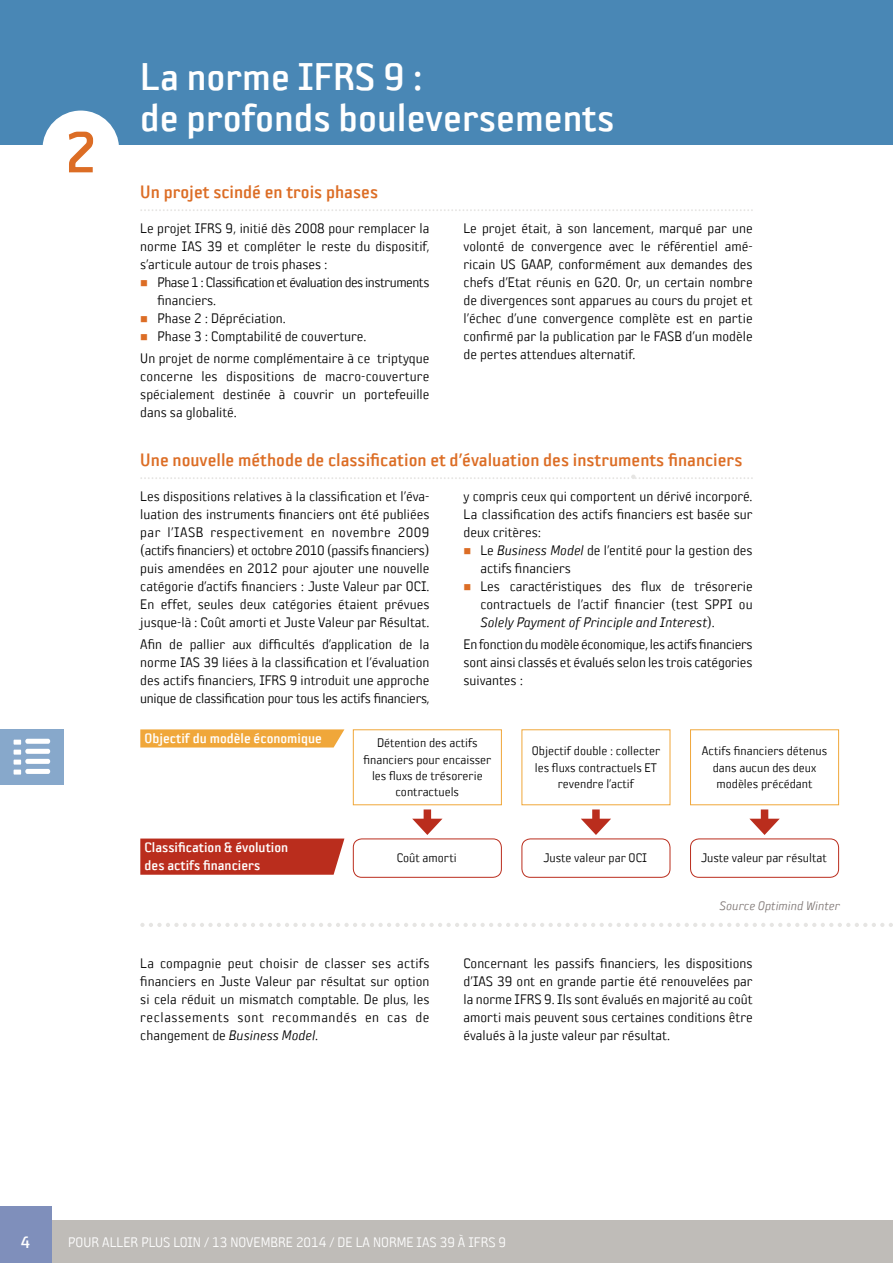
<style>
.page{position:relative;width:893px;height:1263px;background:#fff}
.page>*{position:absolute;margin:0;border:0;box-sizing:border-box;transform-origin:0 0}
.t1{font:62.85px "Sophisto C Gauge";color:#dc6d25}
.t2{font:42px/40.5px "Sophisto C Gauge";color:#fff}
.t3{font:19.5px "Sophisto C Gauge";color:#dc6d25}
.t4{font:18px "Sophisto C Gauge";color:#fff}
.t5{font:15px/18px "Sophisto A Gauge";color:#000;text-align:justify}
.t6{font:15px/18px "Sophisto C Gauge";color:#fff}
.t7{font:15px "Sophisto A Gauge";color:#fff}
.t8{font:13.5px/16.2px "Sophisto A Gauge";color:#000;text-align:center}
.t9{font:italic 13.5px "Sophisto A Gauge";color:#817977}
.s1{font-style:italic}
</style>
<div class="page">
<div style="left:0;top:0;width:893px;height:145px;background:#4987b5"></div>
<div style="left:43px;top:111px;width:76px;height:76px;background:#fff;border-radius:50%"></div>
<div style="left:0;top:1220px;width:893px;height:43px;background:#bfbcb8"></div>
<div style="left:0;top:1206px;width:51px;height:57px;background:#7f8fbb"></div>
<svg style="left:140px;top:209px;width:613px;height:2px"></svg>
<svg style="left:140px;top:475px;width:613px;height:4px"></svg>
<div style="left:353px;top:729px;width:149px;height:76px;border:1px solid #f0a73a"></div>
<div style="left:353px;top:838px;width:149px;height:40px;border:1px solid #ba2d1d;border-radius:9px"></div>
<div style="left:522px;top:729px;width:148px;height:76px;border:1px solid #f0a73a"></div>
<div style="left:522px;top:838px;width:148px;height:40px;border:1px solid #ba2d1d;border-radius:9px"></div>
<div style="left:690px;top:729px;width:149px;height:76px;border:1px solid #f0a73a"></div>
<div style="left:690px;top:838px;width:149px;height:40px;border:1px solid #ba2d1d;border-radius:9px"></div>
<svg style="left:140px;top:729px;width:204px;height:18px;background:#f0ab43"></svg>
<svg style="left:140px;top:838px;width:204px;height:37px;background:#bd3627"></svg>
<div style="left:424px;top:809px;width:7px;height:16px;background:#ba2d1d"></div>
<svg style="left:412px;top:819px;width:30px;height:16px"></svg>
<div style="left:592px;top:809px;width:8px;height:16px;background:#ba2d1d"></div>
<svg style="left:581px;top:819px;width:30px;height:16px"></svg>
<div style="left:761px;top:809px;width:7px;height:16px;background:#ba2d1d"></div>
<svg style="left:749px;top:819px;width:31px;height:16px"></svg>
<svg style="left:140px;top:923px;width:753px;height:4px"></svg>
<div style="left:0;top:729px;width:64px;height:56px;background:#87a8cb"></div>
<div style="left:25px;top:749px;width:25px;height:5px;background:#fff;border-radius:2px"></div>
<div style="left:25px;top:759px;width:25px;height:5px;background:#fff;border-radius:2px"></div>
<div style="left:25px;top:739px;width:25px;height:5px;background:#fff;border-radius:2px"></div>
<div style="left:25px;top:769px;width:25px;height:5px;background:#fff;border-radius:2px"></div>
<svg style="left:14px;top:740px;width:7px;height:34px"></svg>
<h1 class="t1" style="left:65px;top:117px;width:34px">2</h1>
<h2 class="t2" style="left:140px;top:56px;width:476px">La norme IFRS 9 :<br>de profonds bouleversements</h2>
<h3 class="t3" style="left:140px;top:181px;width:239px">Un projet scindé en trois phases</h3>
<p class="t5" style="left:140px;top:219px;width:291px">Le projet IFRS 9, initié dès 2008 pour remplacer la norme IAS 39 et compléter le reste du dispositif, s’articule autour de trois phases :</p>
<p class="t5" style="left:157px;top:273px;width:274px;text-align:left">Phase 1 : Classification et évaluation des instruments financiers.<br>Phase 2 : Dépréciation.<br>Phase 3 : Comptabilité de couverture.</p>
<p class="t5" style="left:140px;top:349px;width:291px">Un projet de norme complémentaire à ce triptyque concerne les dispositions de macro-couverture spécialement destinée à couvrir un portefeuille dans sa globalité.</p>
<p class="t5" style="left:463px;top:219px;width:291px">Le projet était, à son lancement, marqué par une volonté de convergence avec le référentiel amé&shy;ricain US GAAP, conformément aux demandes des chefs d’Etat réunis en G20. Or, un certain nombre de divergences sont apparues au cours du projet et l’échec d’une convergence complète est en partie confirmé par la publication par le FASB d’un modèle de pertes attendues alternatif.</p>
<h3 class="t3" style="left:140px;top:449px;width:604px">Une nouvelle méthode de classification et d’évaluation des instruments financiers</h3>
<p class="t5" style="left:140px;top:487px;width:291px">Les dispositions relatives à la classification et l’éva&shy;luation des instruments financiers ont été publiées par l’IASB respectivement en novembre 2009 (actifs financiers) et octobre 2010 (passifs financiers) puis amendées en 2012 pour ajouter une nouvelle catégorie d’actifs financiers : Juste Valeur par OCI.<br>En effet, seules deux catégories étaient prévues jusque-là : Coût amorti et Juste Valeur par Résultat.</p>
<p class="t5" style="left:140px;top:635px;width:291px">Afin de pallier aux difficultés d’application de la norme IAS 39 liées à la classification et l’évaluation des actifs financiers, IFRS 9 introduit une approche unique de classification pour tous les actifs financiers,</p>
<p class="t5" style="left:463px;top:487px;width:291px">y compris ceux qui comportent un dérivé incorporé.<br>La classification des actifs financiers est basée sur deux critères:</p>
<p class="t5" style="left:480px;top:541px;width:274px;text-align:left">Le <span class="s1">Business Model</span> de l’entité pour la gestion des actifs financiers<br>Les caractéristiques des flux de trésorerie contractuels de l’actif financier (test SPPI ou <span class="s1">Solely Payment of Principle and Interest</span>).</p>
<p class="t5" style="left:463px;top:635px;width:291px">En fonction du modèle économique, les actifs financiers sont ainsi classés et évalués selon les trois catégories suivantes :</p>
<p class="t6" style="left:145px;top:729px;width:179px">Objectif du modèle économique</p>
<p class="t6" style="left:145px;top:838px;width:145px">Classification &amp; évolution des actifs financiers</p>
<p class="t8" style="left:363px;top:735px;width:130px">Détention des actifs financiers pour encaisser les fluxs de trésorerie contractuels</p>
<p class="t8" style="left:397px;top:850px;width:61px">Coût amorti</p>
<p class="t8" style="left:532px;top:743px;width:130px">Objectif double : collecter les fluxs contractuels ET revendre l’actif</p>
<p class="t8" style="left:543px;top:850px;width:105px">Juste valeur par OCI</p>
<p class="t8" style="left:702px;top:743px;width:127px">Actifs financiers détenus dans aucun des deux modèles précédant</p>
<p class="t8" style="left:701px;top:850px;width:127px">Juste valeur par résultat</p>
<p class="t9" style="left:720px;top:898px;width:122px">Source Optimind Winter</p>
<p class="t5" style="left:140px;top:954px;width:291px">La compagnie peut choisir de classer ses actifs financiers en Juste Valeur par résultat sur option si cela réduit un mismatch comptable. De plus, les reclassements sont recommandés en cas de changement de <span class="s1">Business Model</span>.</p>
<p class="t5" style="left:463px;top:954px;width:291px">Concernant les passifs financiers, les dispositions d’IAS 39 ont en grande partie été renouvelées par la norme IFRS 9. Ils sont évalués en majorité au coût amorti mais peuvent sous certaines conditions être évalués à la juste valeur par résultat.</p>
<p class="t4" style="left:21px;top:1232px;width:11px">4</p>
<p class="t7" style="left:68px;top:1233px;width:440px">POUR ALLER PLUS LOIN / 13 NOVEMBRE 2014 / DE LA NORME IAS 39 À IFRS 9</p>
</div>
